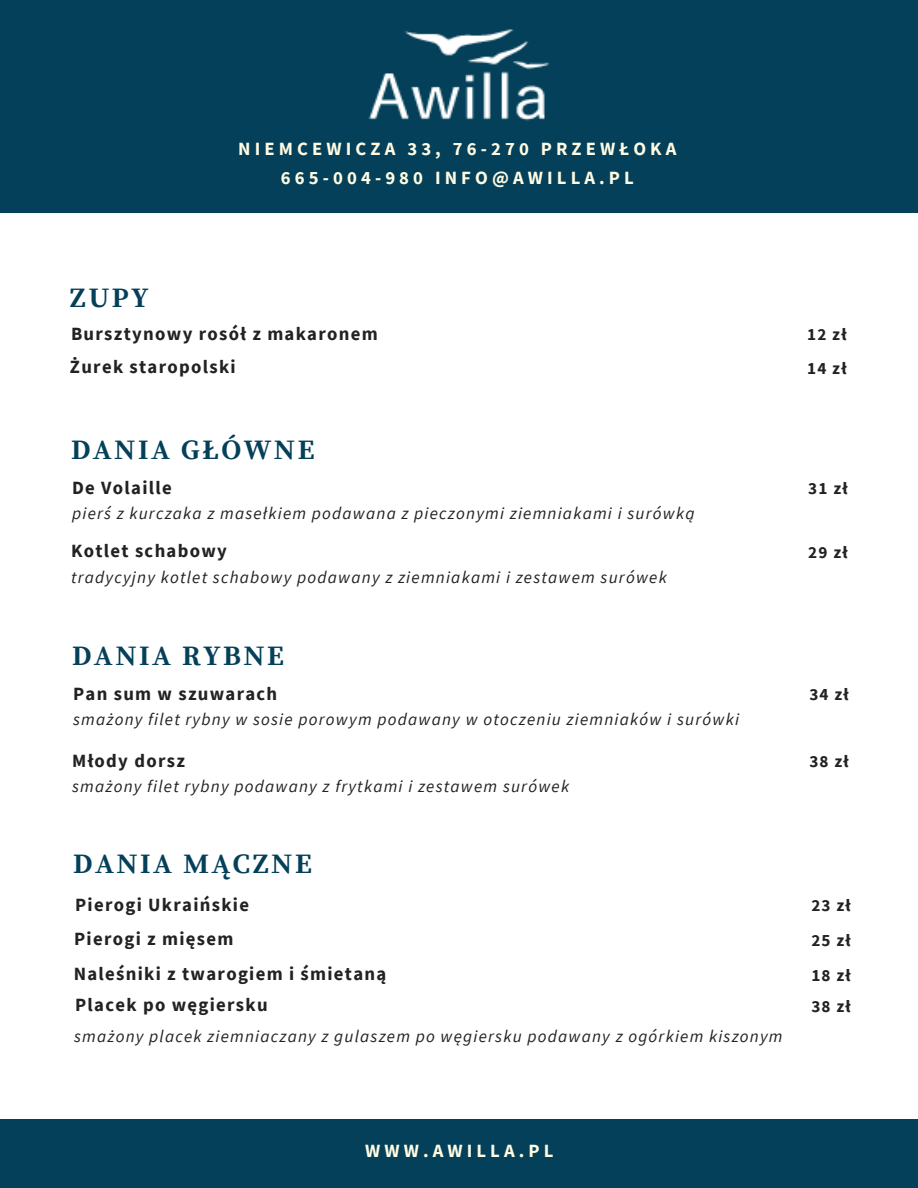
<style>
.page{position:relative;width:918px;height:1188px;background:#fff}
.page>*{position:absolute;margin:0;border:0;box-sizing:border-box;transform-origin:0 0}
.t1{font:700 28.05px "Source Serif Pro";letter-spacing:.09em;color:#044059}
.t2{font:700 18.75px "Source Sans Pro";letter-spacing:.07em;color:#222}
.t3{font:700 18.75px "Source Sans Pro";letter-spacing:.22em;color:#fffce3}
.t4{font:italic 17.1px "Source Sans Pro";letter-spacing:.07em;color:#222}
.t5{font:700 17.1px "Source Sans Pro";letter-spacing:.07em;color:#222}
</style>
<div class="page">
<div style="left:0;top:0;width:918px;height:212px;background:#044059"></div>
<div style="left:0;top:1119px;width:918px;height:69px;background:#044059"></div>
<img style="left:368px;top:29px;width:182px;height:92px">
<p class="t3" style="left:238px;top:137px;width:440px">NIEMCEWICZA 33, 76-270 PRZEWŁOKA</p>
<p class="t3" style="left:281px;top:166px;width:354px">665-004-980 INFO@AWILLA.PL</p>
<p class="t1" style="left:70px;top:282px;width:80px">ZUPY</p>
<p class="t2" style="left:71px;top:322px;width:308px">Bursztynowy rosół z makaronem</p>
<p class="t5" style="left:807px;top:323px;width:41px">12 zł</p>
<p class="t2" style="left:70px;top:355px;width:167px">Żurek staropolski</p>
<p class="t5" style="left:807px;top:357px;width:41px">14 zł</p>
<p class="t1" style="left:71px;top:434px;width:245px">DANIA GŁÓWNE</p>
<p class="t2" style="left:72px;top:475px;width:101px">De Volaille</p>
<p class="t5" style="left:808px;top:477px;width:41px">31 zł</p>
<p class="t4" style="left:72px;top:502px;width:624px">pierś z kurczaka z masełkiem podawana z pieczonymi ziemniakami i surówką</p>
<p class="t2" style="left:71px;top:539px;width:157px">Kotlet schabowy</p>
<p class="t5" style="left:808px;top:541px;width:41px">29 zł</p>
<p class="t4" style="left:71px;top:566px;width:597px">tradycyjny kotlet schabowy podawany z ziemniakami i zestawem surówek</p>
<p class="t1" style="left:72px;top:640px;width:213px">DANIA RYBNE</p>
<p class="t2" style="left:73px;top:681px;width:206px">Pan sum w szuwarach</p>
<p class="t5" style="left:809px;top:683px;width:41px">34 zł</p>
<p class="t4" style="left:73px;top:708px;width:667px">smażony filet rybny w sosie porowym podawany w otoczeniu ziemniaków i surówki</p>
<p class="t2" style="left:72px;top:748px;width:114px">Młody dorsz</p>
<p class="t5" style="left:809px;top:750px;width:41px">38 zł</p>
<p class="t4" style="left:72px;top:776px;width:499px">smażony filet rybny podawany z frytkami i zestawem surówek</p>
<p class="t1" style="left:73px;top:847px;width:240px">DANIA MĄCZNE</p>
<p class="t2" style="left:75px;top:893px;width:175px">Pierogi Ukraińskie</p>
<p class="t5" style="left:811px;top:894px;width:41px">23 zł</p>
<p class="t2" style="left:74px;top:927px;width:161px">Pierogi z mięsem</p>
<p class="t5" style="left:811px;top:929px;width:41px">25 zł</p>
<p class="t2" style="left:74px;top:962px;width:314px">Naleśniki z twarogiem i śmietaną</p>
<p class="t5" style="left:811px;top:964px;width:41px">18 zł</p>
<p class="t2" style="left:75px;top:993px;width:194px">Placek po węgiersku</p>
<p class="t5" style="left:811px;top:995px;width:41px">38 zł</p>
<p class="t4" style="left:74px;top:1025px;width:710px">smażony placek ziemniaczany z gulaszem po węgiersku podawany z ogórkiem kiszonym</p>
<p class="t3" style="left:365px;top:1139px;width:190px">WWW.AWILLA.PL</p>
</div>
